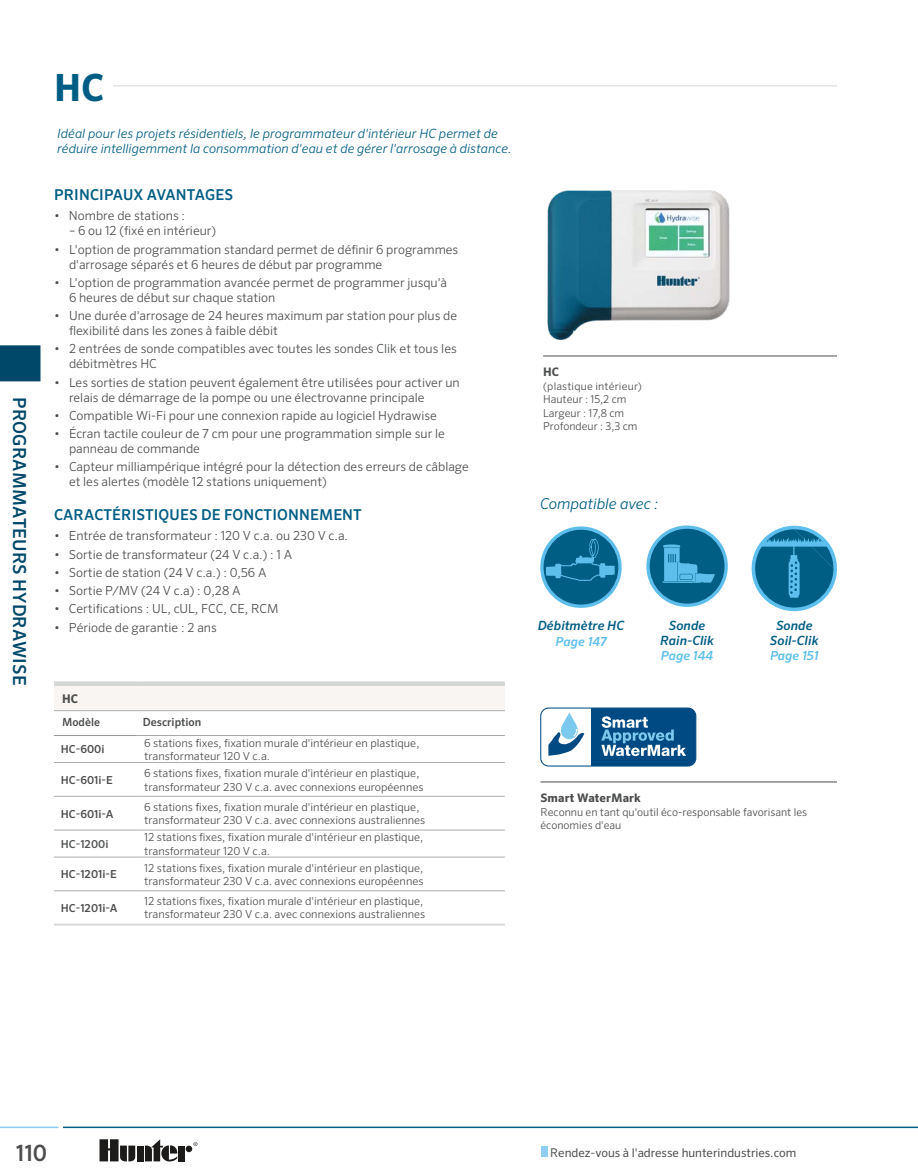
<style>
.page{position:relative;width:918px;height:1175px;background:#fff}
.page>*{position:absolute;margin:0;border:0;box-sizing:border-box;transform-origin:0 0}
.t1{font:700 37.5px "Sero Pro";color:#005d83}
.t2{font:500 22.5px "Sero Pro";color:#4c4d4d}
.t3{font:500 18px "Sero Pro";letter-spacing:.01em;color:#004869}
.t4{font:500 15px "Sero Pro";letter-spacing:.01em;color:#005d83}
.t5{font:italic 300 15px "Sero Pro";color:#005d83}
.t6{font:italic 300 12.75px/15px "Sero Pro";letter-spacing:.005em;color:#005d83}
.t7{font:italic 500 12.75px/15.3px "Sero Pro";letter-spacing:.005em;color:#005d83;text-align:center}
.t8{font:300 12.45px/15px "Sero Pro";color:#4c4d4d}
.t9{font:italic 500 12.45px "Sero Pro";color:#5cbfed}
.t10{font:12px "Sero Pro";color:#4c4d4d}
.t11{font:700 12px "Sero Pro";color:#4c4d4d}
.t12{font:700 11.7px "Sero Pro";letter-spacing:.015em;color:#4c4d4d}
.t13{font:500 11.25px "Sero Pro";color:#4c4d4d}
.t14{font:300 10.95px/13.5px "Sero Pro";color:#4c4d4d}
.t15{font:500 10.95px "Sero Pro";color:#4c4d4d}
.t16{font:500 10.95px "Sero Pro";color:#535454}
.t17{font:300 10.8px/13.5px "Sero Pro";color:#4c4d4d}
.t18{font:300 10.65px "Sero Pro";letter-spacing:.015em;color:#4c4d4d}
</style>
<div class="page">
<div style="left:0;top:345px;width:40px;height:36px;background:#004869"></div>
<div style="left:541px;top:1146px;width:7px;height:10px;background:#8dcef2"></div>
<hr style="left:63px;top:1126px;width:855px;height:2px;background:#005d83">
<hr style="left:0;top:1126px;width:58px;height:2px;background:#8dcef2">
<svg style="left:194px;top:1142px;width:3px;height:4px"></svg>
<div style="left:137px;top:1145px;width:7px;height:16px;background:#1c1b1a"></div>
<div style="left:186px;top:1145px;width:6px;height:7px;background:#1c1b1a;border-radius:50%"></div>
<div style="left:178px;top:1145px;width:7px;height:16px;background:#1c1b1a"></div>
<svg style="left:145px;top:1139px;width:32px;height:22px"></svg>
<svg style="left:100px;top:1139px;width:35px;height:22px"></svg>
<hr style="left:54px;top:85px;width:783px;height:1px;background:#d4d5d5">
<hr style="left:543px;top:356px;width:294px;height:1px;background:#4c4d4d">
<div style="left:54px;top:47px;width:58px;height:53px;background:#fff"></div>
<hr style="left:540px;top:781px;width:297px;height:1px;background:#4c4d4d">
<div style="left:540px;top:707px;width:156px;height:59px;border:1px solid #004a83;border-radius:8px"></div>
<svg style="left:548px;top:712px;width:36px;height:43px"></svg>
<svg style="left:591px;top:708px;width:105px;height:58px"></svg>
<div style="left:54px;top:683px;width:451px;height:27px;background:#f8f5f2"></div>
<svg style="left:54px;top:795px;width:451px;height:97px"></svg>
<div style="left:54px;top:681px;width:82px;height:5px;background:#d4d5d5"></div>
<div style="left:136px;top:681px;width:369px;height:5px;background:#d4d5d5"></div>
<hr style="left:54px;top:710px;width:82px;height:1px;background:#abacac">
<hr style="left:136px;top:710px;width:369px;height:1px;background:#abacac">
<hr style="left:54px;top:735px;width:82px;height:1px;background:#969798">
<hr style="left:136px;top:735px;width:369px;height:1px;background:#a8a9a9">
<hr style="left:54px;top:923px;width:82px;height:2px;background:#d4d5d5">
<hr style="left:136px;top:923px;width:369px;height:2px;background:#d4d5d5">
<hr style="left:54px;top:762px;width:82px;height:1px;background:#abacac">
<hr style="left:136px;top:762px;width:369px;height:1px;background:#abacac">
<hr style="left:54px;top:796px;width:82px;height:1px;background:#abacac">
<hr style="left:136px;top:796px;width:369px;height:1px;background:#abacac">
<hr style="left:54px;top:829px;width:82px;height:1px;background:#abacac">
<hr style="left:136px;top:829px;width:369px;height:1px;background:#abacac">
<hr style="left:54px;top:856px;width:82px;height:1px;background:#abacac">
<hr style="left:136px;top:856px;width:369px;height:1px;background:#abacac">
<hr style="left:54px;top:890px;width:82px;height:1px;background:#abacac">
<hr style="left:136px;top:890px;width:369px;height:1px;background:#abacac">
<svg style="left:540px;top:526px;width:82px;height:82px"></svg>
<div style="left:544px;top:530px;width:74px;height:74px;background:#005d83;border-radius:50%"></div>
<svg style="left:546px;top:538px;width:69px;height:43px"></svg>
<svg style="left:646px;top:525px;width:82px;height:82px"></svg>
<div style="left:650px;top:529px;width:75px;height:74px;background:#005d83;border-radius:50%"></div>
<svg style="left:663px;top:544px;width:52px;height:39px"></svg>
<img style="left:547px;top:190px;width:183px;height:151px">
<svg style="left:752px;top:526px;width:85px;height:85px"></svg>
<h1 class="t1" style="left:54px;top:64px;width:51px">HC</h1>
<h3 class="t3" style="left:30px;top:397px;width:289px;rotate:90deg">PROGRAMMATEURS HYDRAWISE</h3>
<p class="t6" style="left:57px;top:126px;width:456px">Idéal pour les projets résidentiels, le programmateur d'intérieur HC permet de réduire intelligemment la consommation d'eau et de gérer l'arrosage à distance.</p>
<p class="t4" style="left:54px;top:185px;width:181px">PRINCIPAUX AVANTAGES</p>
<p class="t8" style="left:54px;top:208px;width:133px">• Nombre de stations :</p>
<p class="t8" style="left:69px;top:223px;width:149px">– 6 ou 12 (fixé en intérieur)</p>
<p class="t8" style="left:69px;top:241px;width:391px;text-indent:-15px">• L'option de programmation standard permet de définir 6 programmes d'arrosage séparés et 6 heures de début par programme</p>
<p class="t8" style="left:69px;top:275px;width:380px;text-indent:-15px">• L'option de programmation avancée permet de programmer jusqu'à<br>6 heures de début sur chaque station</p>
<p class="t8" style="left:69px;top:308px;width:390px;text-indent:-15px">• Une durée d'arrosage de 24 heures maximum par station pour plus de flexibilité dans les zones à faible débit</p>
<p class="t8" style="left:69px;top:341px;width:389px;text-indent:-15px">• 2 entrées de sonde compatibles avec toutes les sondes Clik et tous les débitmètres HC</p>
<p class="t8" style="left:69px;top:374px;width:392px;text-indent:-15px">• Les sorties de station peuvent également être utilisées pour activer un relais de démarrage de la pompe ou une électrovanne principale</p>
<p class="t8" style="left:54px;top:408px;width:384px">• Compatible Wi-Fi pour une connexion rapide au logiciel Hydrawise</p>
<p class="t8" style="left:69px;top:426px;width:377px;text-indent:-15px">• Écran tactile couleur de 7 cm pour une programmation simple sur le panneau de commande</p>
<p class="t8" style="left:69px;top:459px;width:402px;text-indent:-15px">• Capteur milliampérique intégré pour la détection des erreurs de câblage et les alertes (modèle 12 stations uniquement)</p>
<p class="t4" style="left:54px;top:505px;width:309px">CARACTÉRISTIQUES DE FONCTIONNEMENT</p>
<p class="t8" style="left:54px;top:528px;width:296px">• Entrée de transformateur : 120 V c.a. ou 230 V c.a.</p>
<p class="t8" style="left:54px;top:546px;width:240px">• Sortie de transformateur (24 V c.a.) : 1 A</p>
<p class="t8" style="left:54px;top:565px;width:214px">• Sortie de station (24 V c.a.) : 0,56 A</p>
<p class="t8" style="left:54px;top:583px;width:188px">• Sortie P/MV (24 V c.a) : 0,28 A</p>
<p class="t8" style="left:54px;top:601px;width:226px">• Certifications : UL, cUL, FCC, CE, RCM</p>
<p class="t8" style="left:54px;top:619px;width:164px">• Période de garantie : 2 ans</p>
<p class="t11" style="left:62px;top:691px;width:18px">HC</p>
<p class="t13" style="left:62px;top:715px;width:39px">Modèle</p>
<p class="t13" style="left:143px;top:715px;width:60px">Description</p>
<p class="t15" style="left:61px;top:743px;width:45px">HC-600i</p>
<p class="t14" style="left:144px;top:736px;width:277px">6 stations fixes, fixation murale d'intérieur en plastique, transformateur 120 V c.a.</p>
<p class="t15" style="left:61px;top:773px;width:54px">HC-601i-E</p>
<p class="t14" style="left:144px;top:766px;width:281px">6 stations fixes, fixation murale d'intérieur en plastique, transformateur 230 V c.a. avec connexions européennes</p>
<p class="t15" style="left:61px;top:807px;width:54px">HC-601i-A</p>
<p class="t14" style="left:144px;top:800px;width:283px">6 stations fixes, fixation murale d'intérieur en plastique, transformateur 230 V c.a. avec connexions australiennes</p>
<p class="t16" style="left:61px;top:837px;width:49px">HC-1200i</p>
<p class="t14" style="left:144px;top:830px;width:281px">12 stations fixes, fixation murale d'intérieur en plastique, transformateur 120 V c.a.</p>
<p class="t15" style="left:61px;top:867px;width:58px">HC-1201i-E</p>
<p class="t14" style="left:144px;top:860px;width:281px">12 stations fixes, fixation murale d'intérieur en plastique, transformateur 230 V c.a. avec connexions européennes</p>
<p class="t15" style="left:61px;top:901px;width:58px">HC-1201i-A</p>
<p class="t14" style="left:144px;top:894px;width:283px">12 stations fixes, fixation murale d'intérieur en plastique, transformateur 230 V c.a. avec connexions australiennes</p>
<p class="t12" style="left:543px;top:365px;width:18px">HC</p>
<p class="t18" style="left:543px;top:380px;width:100px">(plastique intérieur)</p>
<p class="t17" style="left:543px;top:393px;width:96px">Hauteur : 15,2 cm<br>Largeur : 17,8 cm<br>Profondeur : 3,3 cm</p>
<p class="t5" style="left:540px;top:495px;width:120px">Compatible avec :</p>
<p class="t7" style="left:538px;top:618px;width:88px">Débitmètre HC</p>
<p class="t9" style="left:555px;top:633px;width:53px">Page 147</p>
<p class="t7" style="left:660px;top:617px;width:56px">Sonde<br>Rain-Clik</p>
<p class="t9" style="left:661px;top:648px;width:54px">Page 144</p>
<p class="t7" style="left:770px;top:617px;width:50px">Sonde<br>Soil-Clik</p>
<p class="t9" style="left:770px;top:648px;width:50px">Page 151</p>
<p class="t12" style="left:540px;top:791px;width:102px">Smart WaterMark</p>
<p class="t17" style="left:540px;top:805px;width:268px">Reconnu en tant qu'outil éco-responsable favorisant les économies d'eau</p>
<h2 class="t2" style="left:16px;top:1139px;width:33px">110</h2>
<p class="t10" style="left:550px;top:1145px;width:248px">Rendez-vous à l'adresse hunterindustries.com</p>
</div>
